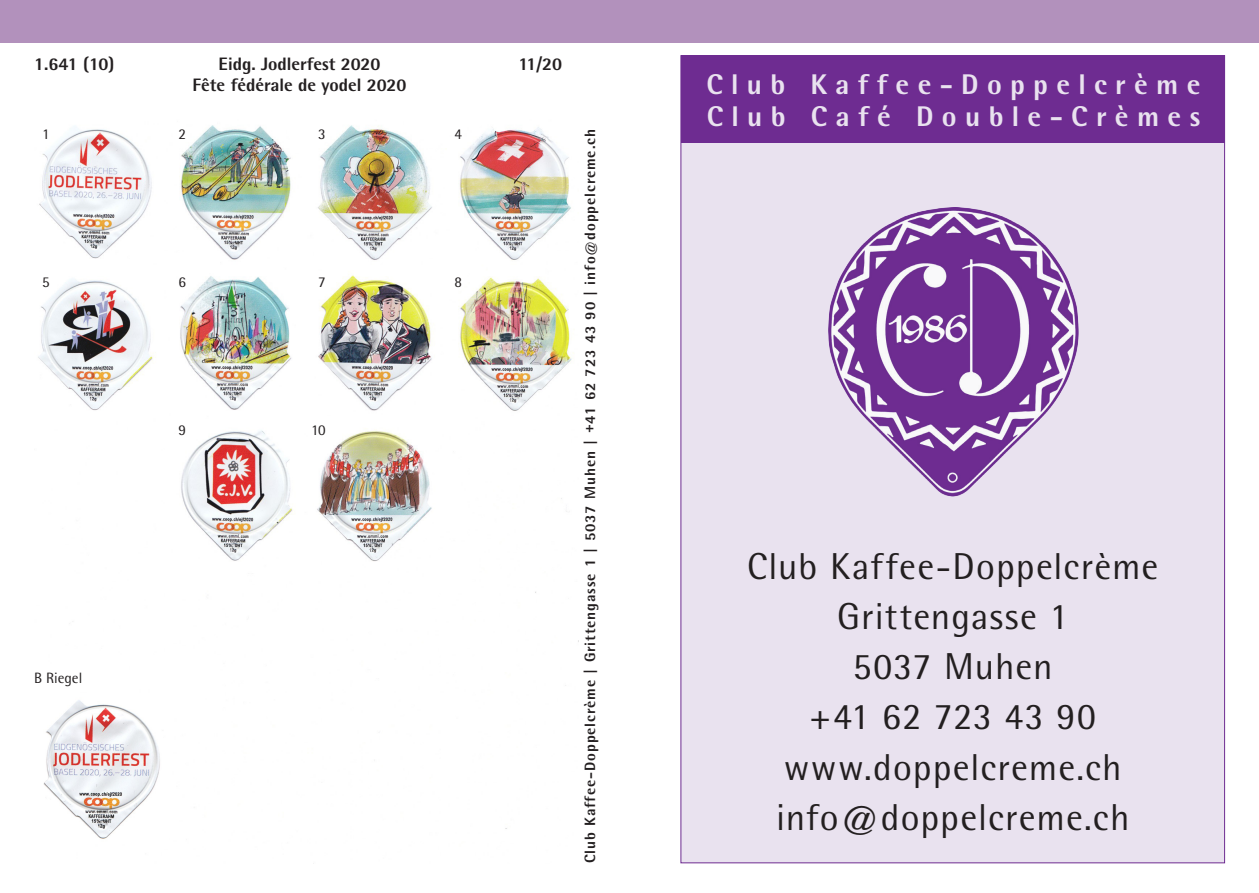
<style>
.page{position:relative;width:1259px;height:893px;background:#fff}
.page>*{position:absolute;margin:0;border:0;box-sizing:border-box;transform-origin:0 0}
.t1{font:37.5px "Rotis Semi Sans";letter-spacing:.03em;color:#231f20}
.Einf__Abs{font:800 28.5px "Rotis Semi Sans";letter-spacing:.29em;color:#e9e2ef}
.t2{font:800 18px "Rotis Semi Sans";color:#231f20}
.t3{font:800 15px "Rotis Semi Sans";letter-spacing:.06em;color:#231f20}
.t4{font:15px "Rotis Semi Sans";color:#231f20}
</style>
<div class="page">
<img style="left:38px;top:125px;width:534px;height:704px">
<div style="left:0;top:0;width:1259px;height:43px;background:#b291bc"></div>
<img style="left:38px;top:693px;width:131px;height:146px">
<div style="left:680px;top:55px;width:545px;height:808px;background:#e9e2ef;border:1px solid #6e2c91"></div>
<div style="left:681px;top:55px;width:544px;height:87px;background:#6e2c91"></div>
<img style="left:828px;top:207px;width:251px;height:290px">
<p class="t2" style="left:34px;top:52px;width:82px">1.641 (10)</p>
<p class="t2" style="left:219px;top:52px;width:163px">Eidg. Jodlerfest 2020</p>
<p class="t2" style="left:518px;top:52px;width:45px">11/20</p>
<p class="t2" style="left:193px;top:73px;width:215px">Fête fédérale de yodel 2020</p>
<p class="t4" style="left:42px;top:125px;width:9px">1</p>
<p class="t4" style="left:178px;top:125px;width:9px">2</p>
<p class="t4" style="left:318px;top:125px;width:9px">3</p>
<p class="t4" style="left:454px;top:125px;width:9px">4</p>
<p class="t4" style="left:42px;top:273px;width:9px">5</p>
<p class="t4" style="left:178px;top:273px;width:9px">6</p>
<p class="t4" style="left:318px;top:273px;width:9px">7</p>
<p class="t4" style="left:454px;top:273px;width:9px">8</p>
<p class="t4" style="left:34px;top:669px;width:50px">B Riegel</p>
<p class="t4" style="left:178px;top:422px;width:9px">9</p>
<p class="t4" style="left:311px;top:422px;width:16px">10</p>
<p class="t3" style="left:580px;top:863px;width:735px;rotate:-90deg">Club Kaffee-Doppelcrème | Grittengasse 1 | 5037 Muhen | +41 62 723 43 90 | info@doppelcreme.ch</p>
<p class="Einf__Abs" style="left:706px;top:67px;width:495px">Club Kaffee-Doppelcrème</p>
<p class="Einf__Abs" style="left:706px;top:98px;width:495px">Club Café Double-Crèmes</p>
<p class="t1" style="left:747px;top:544px;width:413px">Club Kaffee-Doppelcrème</p>
<p class="t1" style="left:837px;top:594px;width:233px">Grittengasse 1</p>
<p class="t1" style="left:853px;top:644px;width:201px">5037 Muhen</p>
<p class="t1" style="left:809px;top:695px;width:288px">+41 62 723 43 90</p>
<p class="t1" style="left:783px;top:745px;width:339px">www.doppelcreme.ch</p>
<p class="t1" style="left:776px;top:795px;width:355px">info@doppelcreme.ch</p>
</div>
